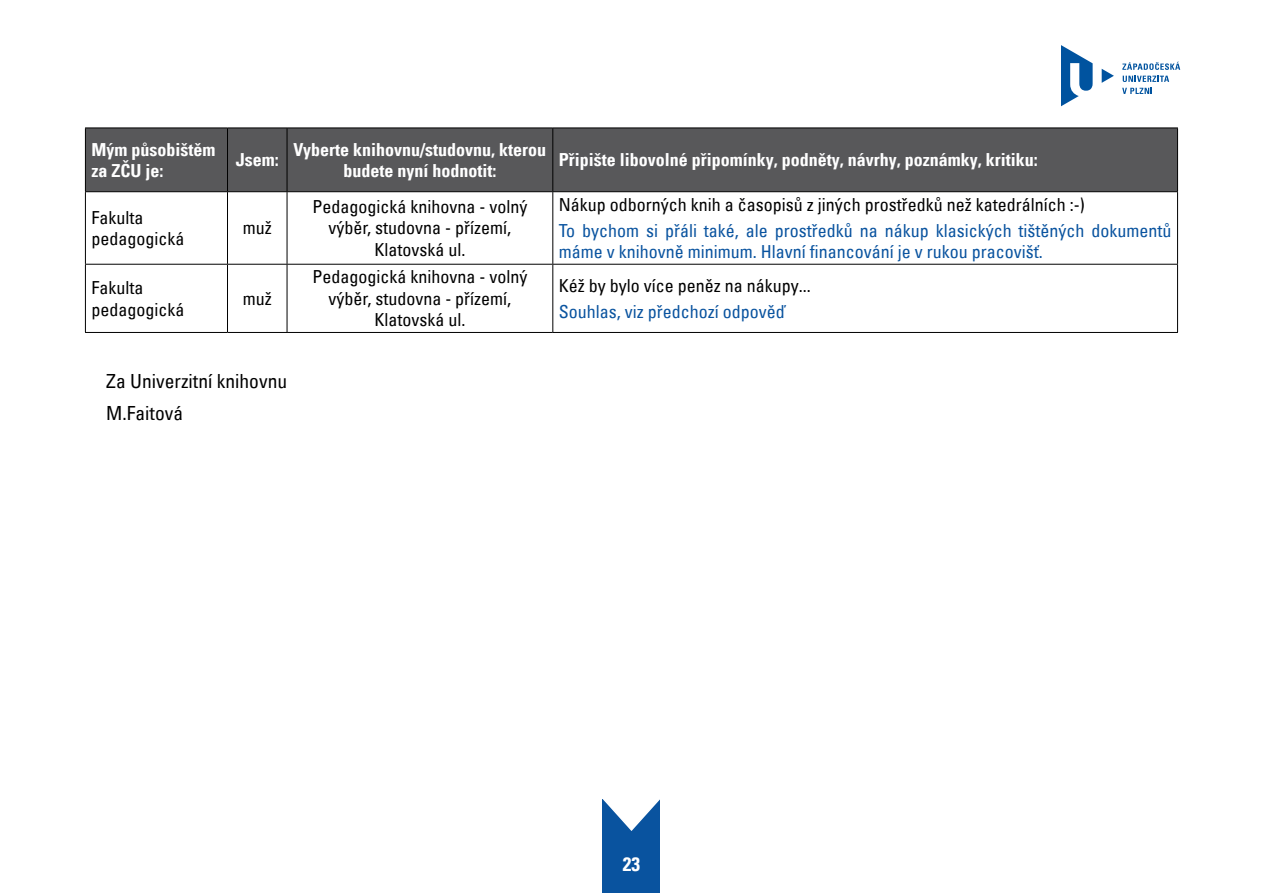
<style>
.page{position:relative;width:1263px;height:893px;background:#fff}
.page>*{position:absolute;margin:0;border:0;box-sizing:border-box;transform-origin:0 0}
.t1{font:condensed 19.5px/32px "Univers Com 57";color:#000}
.t2{font:19.5px "Univers Com 67 Bold Cond";color:#fff}
.t3{font:condensed 18px/21.6px "Univers Com 57";color:#000}
.t4{font:condensed 18px/21.6px "Univers Com 57";color:#09539f}
.t5{font:18px/21.6px "Univers Com 67 Bold Cond";color:#fff}
</style>
<div class="page">
<svg style="left:1102px;top:69px;width:12px;height:14px"></svg>
<svg style="left:1061px;top:45px;width:32px;height:61px"></svg>
<svg style="left:1123px;top:76px;width:46px;height:6px"></svg>
<svg style="left:1122px;top:88px;width:30px;height:6px"></svg>
<svg style="left:1122px;top:62px;width:58px;height:8px"></svg>
<div style="left:603px;top:799px;width:57px;height:94px;background:#09539f"></div>
<svg style="left:602px;top:799px;width:58px;height:33px"></svg>
<div style="left:86px;top:129px;width:1091px;height:62px;background:#58585a"></div>
<hr style="left:85px;top:128px;width:1px;height:63px;background:#000">
<hr style="left:85px;top:128px;width:142px;height:1px;background:#000">
<hr style="left:227px;top:128px;width:60px;height:1px;background:#000">
<hr style="left:287px;top:128px;width:266px;height:1px;background:#000">
<hr style="left:553px;top:128px;width:625px;height:1px;background:#000">
<hr style="left:85px;top:192px;width:1px;height:72px;background:#000">
<hr style="left:85px;top:265px;width:1px;height:67px;background:#000">
<hr style="left:85px;top:191px;width:142px;height:1px;background:#000">
<hr style="left:227px;top:191px;width:60px;height:1px;background:#000">
<hr style="left:287px;top:191px;width:266px;height:1px;background:#000">
<hr style="left:553px;top:191px;width:625px;height:1px;background:#000">
<hr style="left:85px;top:264px;width:142px;height:1px;background:#000">
<hr style="left:227px;top:264px;width:60px;height:1px;background:#000">
<hr style="left:287px;top:264px;width:266px;height:1px;background:#000">
<hr style="left:553px;top:264px;width:625px;height:1px;background:#000">
<hr style="left:85px;top:332px;width:142px;height:1px;background:#000">
<hr style="left:227px;top:332px;width:60px;height:1px;background:#000">
<hr style="left:287px;top:332px;width:266px;height:1px;background:#000">
<hr style="left:553px;top:332px;width:625px;height:1px;background:#000">
<hr style="left:227px;top:128px;width:1px;height:63px;background:#000">
<hr style="left:287px;top:128px;width:1px;height:63px;background:#000">
<hr style="left:552px;top:128px;width:1px;height:63px;background:#000">
<hr style="left:1177px;top:128px;width:1px;height:63px;background:#000">
<hr style="left:227px;top:192px;width:1px;height:72px;background:#000">
<hr style="left:287px;top:192px;width:1px;height:72px;background:#000">
<hr style="left:552px;top:192px;width:1px;height:72px;background:#000">
<hr style="left:1177px;top:192px;width:1px;height:72px;background:#000">
<hr style="left:227px;top:265px;width:1px;height:67px;background:#000">
<hr style="left:287px;top:265px;width:1px;height:67px;background:#000">
<hr style="left:552px;top:265px;width:1px;height:67px;background:#000">
<hr style="left:1177px;top:265px;width:1px;height:67px;background:#000">
<p class="t5" style="left:91px;top:138px;width:125px">Mým působištěm za ZČU je:</p>
<p class="t5" style="left:236px;top:149px;width:44px">Jsem:</p>
<p class="t5" style="left:294px;top:138px;width:254px;text-align:center">Vyberte knihovnu/studovnu, kterou budete nyní hodnotit:</p>
<p class="t5" style="left:559px;top:149px;width:480px">Připište libovolné připomínky, podněty, návrhy, poznámky, kritiku:</p>
<p class="t3" style="left:91px;top:206px;width:94px">Fakulta pedagogická</p>
<p class="t3" style="left:243px;top:217px;width:30px">muž</p>
<p class="t3" style="left:312px;top:195px;width:216px;text-align:center">Pedagogická knihovna - volný výběr, studovna - přízemí,<br>Klatovská ul.</p>
<p class="t3" style="left:559px;top:193px;width:527px">Nákup odborných knih a časopisů z jiných prostředků než katedrálních :-)</p>
<p class="t4" style="left:559px;top:219px;width:614px">To bychom si přáli také, ale prostředků na nákup klasických tištěných dokumentů máme v knihovně minimum. Hlavní financování je v rukou pracovišť.</p>
<p class="t3" style="left:91px;top:277px;width:94px">Fakulta pedagogická</p>
<p class="t3" style="left:243px;top:287px;width:30px">muž</p>
<p class="t1" style="left:106px;top:365px;width:182px">Za Univerzitní knihovnu<br>M.Faitová</p>
<p class="t3" style="left:312px;top:266px;width:216px;text-align:center">Pedagogická knihovna - volný výběr, studovna - přízemí,<br>Klatovská ul.</p>
<p class="t3" style="left:559px;top:274px;width:253px">Kéž by bylo více peněz na nákupy...</p>
<p class="t4" style="left:559px;top:300px;width:227px">Souhlas, viz předchozí odpověď</p>
<p class="t2" style="left:623px;top:852px;width:19px">23</p>
</div>
